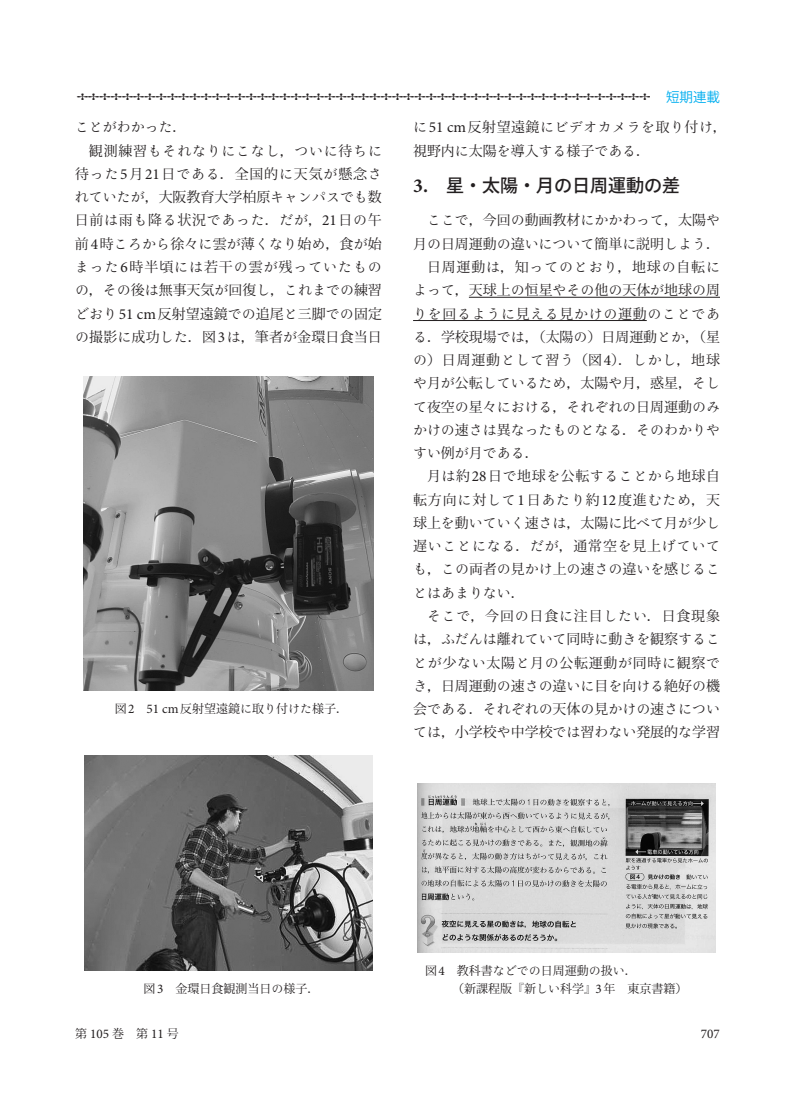
<style>
.page{position:relative;width:795px;height:1115px;background:#fff}
.page>*{position:absolute;margin:0;border:0;box-sizing:border-box;transform-origin:0 0}
.t1{font:500 18px "Koz Go Pro";color:#231f20}
.t2{font:13.95px/23.2px "Ryo Text Plus N";color:#231f20;text-align:justify}
.t3{font:13.95px/23.2px "Koz Min Pro";letter-spacing:.015em;color:#231f20}
.t4{font:13.95px/23.2px "Koz Min Pro";letter-spacing:.04em;color:#231f20;text-align:right}
.t5{font:13.95px/23.2px "Koz Min Pro";letter-spacing:.05em;color:#231f20}
.t6{font:13.95px/23.2px "Ryo Text Plus N";letter-spacing:.055em;color:#231f20}
.t7{font:13.95px "Ryo Text Plus N";letter-spacing:.035em;color:#231f20}
.t8{font:13.95px "Ryo Text Plus N";letter-spacing:.05em;color:#231f20}
.t9{font:13.95px "Koz Min Pro";letter-spacing:.06em;color:#231f20}
.t10{font:13.2px "Minion Pro";color:#231f20}
.t11{font:12px/18px "Koz Min Pro";color:#231f20}
.t12{font:9px "MS Mincho";color:#231f20;scale:1.67 1}
.s1{font-family:"Koz Go Pro";font-size:13.5px;color:#00aeef}
.s2{font-family:"Koz Min Pro"}
.s3{font-family:"Ryo Text Plus N"}
.s4{font-family:"Minion Pro";font-size:15.3px}
.s5{font-family:"Minion Pro";font-weight:700;font-size:19.8px}
.s6{font-family:"Ryo Gothic Plus N"}
.s7{font-family:"Minion Pro";font-size:13.2px}
.s8{font-family:"Koz Min Pro";font-size:12px}
</style>
<div class="page">
<hr style="left:469px;top:297px;width:251px;height:1px;background:#231f20">
<hr style="left:413px;top:320px;width:234px;height:1px;background:#231f20">
<img style="left:84px;top:376px;width:289px;height:314px">
<img style="left:85px;top:755px;width:287px;height:215px">
<img style="left:418px;top:783px;width:297px;height:169px">
<p class="t12" style="left:75px;top:92px;width:388px">✢✢✢✢✢✢✢✢✢✢✢✢✢✢✢✢✢✢✢✢✢✢✢✢✢✢✢✢✢✢✢✢✢✢✢✢✢✢✢✢✢✢✢✢✢✢✢✢✢✢✢✢✢<span class="s1">短</span>✢<span class="s1">期</span>✢<span class="s1">連</span>✢✢<span class="s1">載</span></p>
<p class="t6" style="left:89px;top:116px;width:295px;text-indent:-14px">ことがわかった<span class="s2">．<br>観測練習</span>もそれなりにこなし<span class="s2">，</span>ついに<span class="s2">待</span>ちに</p>
<p class="t3" style="left:75px;top:162px;width:308px">待<span class="s3">った</span><span class="s4">5</span>月<span class="s4">21</span>日<span class="s3">である</span>．全国的<span class="s3">に</span>天気<span class="s3">が</span>懸念<span class="s3">さ</span></p>
<p class="t2" style="left:75px;top:185px;width:308px">れていたが<span class="s2">，大阪教育大学柏原</span>キャンパスでも<span class="s2">数</span></p>
<p class="t3" style="left:75px;top:208px;width:308px">日前<span class="s3">は</span>雨<span class="s3">も</span>降<span class="s3">る</span>状況<span class="s3">であった</span>．<span class="s3">だが</span>，<span class="s4">21</span>日<span class="s3">の</span>午</p>
<p class="t2" style="left:75px;top:232px;width:309px"><span class="s2">前</span><span class="s4">4</span><span class="s2">時</span>ころから<span class="s2">徐々</span>に<span class="s2">雲</span>が<span class="s2">薄</span>くなり<span class="s2">始</span>め<span class="s2">，食</span>が<span class="s2">始</span>まった<span class="s4">6</span><span class="s2">時半頃</span>には<span class="s2">若干</span>の<span class="s2">雲</span>が<span class="s2">残</span>っていたものの<span class="s2">，</span>その<span class="s2">後</span>は<span class="s2">無事天気</span>が<span class="s2">回復</span>し<span class="s2">，</span>これまでの<span class="s2">練習</span></p>
<p class="t3" style="left:75px;top:301px;width:308px"><span class="s3">どおり</span><span class="s4">51 cm</span>反射望遠鏡<span class="s3">での</span>追尾<span class="s3">と</span>三脚<span class="s3">での</span>固定<span class="s3">の</span>撮影<span class="s3">に</span>成功<span class="s3">した</span>．図<span class="s4">3</span><span class="s3">は</span>，筆者<span class="s3">が</span>金環日食当日</p>
<p class="t7" style="left:413px;top:119px;width:315px">に<span class="s4">51 cm</span><span class="s2">反射望遠鏡</span>にビデオカメラを<span class="s2">取</span>り<span class="s2">付</span>け<span class="s2">，</span></p>
<p class="t3" style="left:413px;top:138px;width:239px">視野内<span class="s3">に</span>太陽<span class="s3">を</span>導入<span class="s3">する</span>様子<span class="s3">である</span>．</p>
<p class="t1" style="left:413px;top:174px;width:268px"><span class="s5">3.</span> 星・太陽・月<span class="s6">の</span>日周運動<span class="s6">の</span>差</p>
<p class="t2" style="left:427px;top:209px;width:294px">ここで<span class="s2">，今回</span>の<span class="s2">動画教材</span>にかかわって<span class="s2">，太陽</span>や</p>
<p class="t3" style="left:413px;top:231px;width:308px;text-align:right">月<span class="s3">の</span>日周運動<span class="s3">の</span>違<span class="s3">いについて</span>簡単<span class="s3">に</span>説明<span class="s3">しよう</span>．日周運動<span class="s3">は</span>，知<span class="s3">ってのとおり</span>，地球<span class="s3">の</span>自転<span class="s3">によって</span>，天球上<span class="s3">の</span>恒星<span class="s3">やその</span>他<span class="s3">の</span>天体<span class="s3">が</span>地球<span class="s3">の</span>周</p>
<p class="t8" style="left:413px;top:305px;width:308px">りを<span class="s2">回</span>るように<span class="s2">見</span>える<span class="s2">見</span>かけの<span class="s2">運動</span>のことであ</p>
<p class="t3" style="left:413px;top:324px;width:308px"><span class="s3">る</span>．学校現場<span class="s3">では</span>，（太陽<span class="s3">の</span>）日周運動<span class="s3">とか</span>，（星<span class="s3">の</span>）日周運動<span class="s3">として</span>習<span class="s3">う</span>（図<span class="s4">4</span>）．<span class="s3">しかし</span>，地球</p>
<p class="t2" style="left:413px;top:371px;width:308px">や<span class="s2">月</span>が<span class="s2">公転</span>しているため<span class="s2">，太陽</span>や<span class="s2">月，惑星，</span>そして<span class="s2">夜空</span>の<span class="s2">星々</span>における<span class="s2">，</span>それぞれの<span class="s2">日周運動</span>のみかけの<span class="s2">速</span>さは<span class="s2">異</span>なったものとなる<span class="s2">．</span>そのわかりやすい<span class="s2">例</span>が<span class="s2">月</span>である<span class="s2">．</span></p>
<p class="t4" style="left:413px;top:464px;width:308px">月<span class="s3">は</span>約<span class="s4">28</span>日<span class="s3">で</span>地球<span class="s3">を</span>公転<span class="s3">することから</span>地球自転方向<span class="s3">に</span>対<span class="s3">して</span><span class="s4">1</span>日<span class="s3">あたり</span>約<span class="s4">12</span>度進<span class="s3">むため</span>，天</p>
<p class="t2" style="left:413px;top:511px;width:309px"><span class="s2">球上</span>を<span class="s2">動</span>いていく<span class="s2">速</span>さは<span class="s2">，太陽</span>に<span class="s2">比</span>べて<span class="s2">月</span>が<span class="s2">少</span>し<span class="s2">遅</span>いことになる<span class="s2">．</span>だが<span class="s2">，通常空</span>を<span class="s2">見上</span>げていても<span class="s2">，</span>この<span class="s2">両者</span>の<span class="s2">見</span>かけ<span class="s2">上</span>の<span class="s2">速</span>さの<span class="s2">違</span>いを<span class="s2">感</span>じることはあまりない<span class="s2">．</span></p>
<p class="t9" style="left:427px;top:606px;width:294px"><span class="s3">そこで</span>，今回<span class="s3">の</span>日食<span class="s3">に</span>注目<span class="s3">したい</span>．日食現象</p>
<p class="t2" style="left:413px;top:627px;width:308px">は<span class="s2">，</span>ふだんは<span class="s2">離</span>れていて<span class="s2">同時</span>に<span class="s2">動</span>きを<span class="s2">観察</span>するこ</p>
<p class="t5" style="left:413px;top:650px;width:308px"><span class="s3">とが</span>少<span class="s3">ない</span>太陽<span class="s3">と</span>月<span class="s3">の</span>公転運動<span class="s3">が</span>同時<span class="s3">に</span>観察<span class="s3">でき</span>，日周運動<span class="s3">の</span>速<span class="s3">さの</span>違<span class="s3">いに</span>目<span class="s3">を</span>向<span class="s3">ける</span>絶好<span class="s3">の</span>機</p>
<p class="t2" style="left:413px;top:697px;width:308px"><span class="s2">会</span>である<span class="s2">．</span>それぞれの<span class="s2">天体</span>の<span class="s2">見</span>かけの<span class="s2">速</span>さについ</p>
<p class="t3" style="left:413px;top:720px;width:308px"><span class="s3">ては</span>，小学校<span class="s3">や</span>中学校<span class="s3">では</span>習<span class="s3">わない</span>発展的<span class="s3">な</span>学習</p>
<p class="t11" style="left:115px;top:699px;width:235px">図<span class="s7">2 51 cm</span>反射望遠鏡<span class="s3">に</span>取<span class="s3">り</span>付<span class="s3">けた</span>様子．</p>
<p class="t11" style="left:144px;top:979px;width:177px">図<span class="s7">3</span> 金環日食観測当日<span class="s3">の</span>様子．</p>
<p class="t11" style="left:452px;top:961px;width:237px;text-indent:-27px">図<span class="s7">4</span> 教科書<span class="s3">などでの</span>日周運動<span class="s3">の</span>扱<span class="s3">い</span>．<br>（新課程版『新<span class="s3">しい</span>科学』<span class="s7">3</span>年 東京書籍）</p>
<p class="t10" style="left:75px;top:1024px;width:105px"><span class="s8">第</span>105<span class="s8">巻 第</span>11<span class="s8">号</span></p>
<p class="t10" style="left:701px;top:1024px;width:21px">707</p>
</div>
